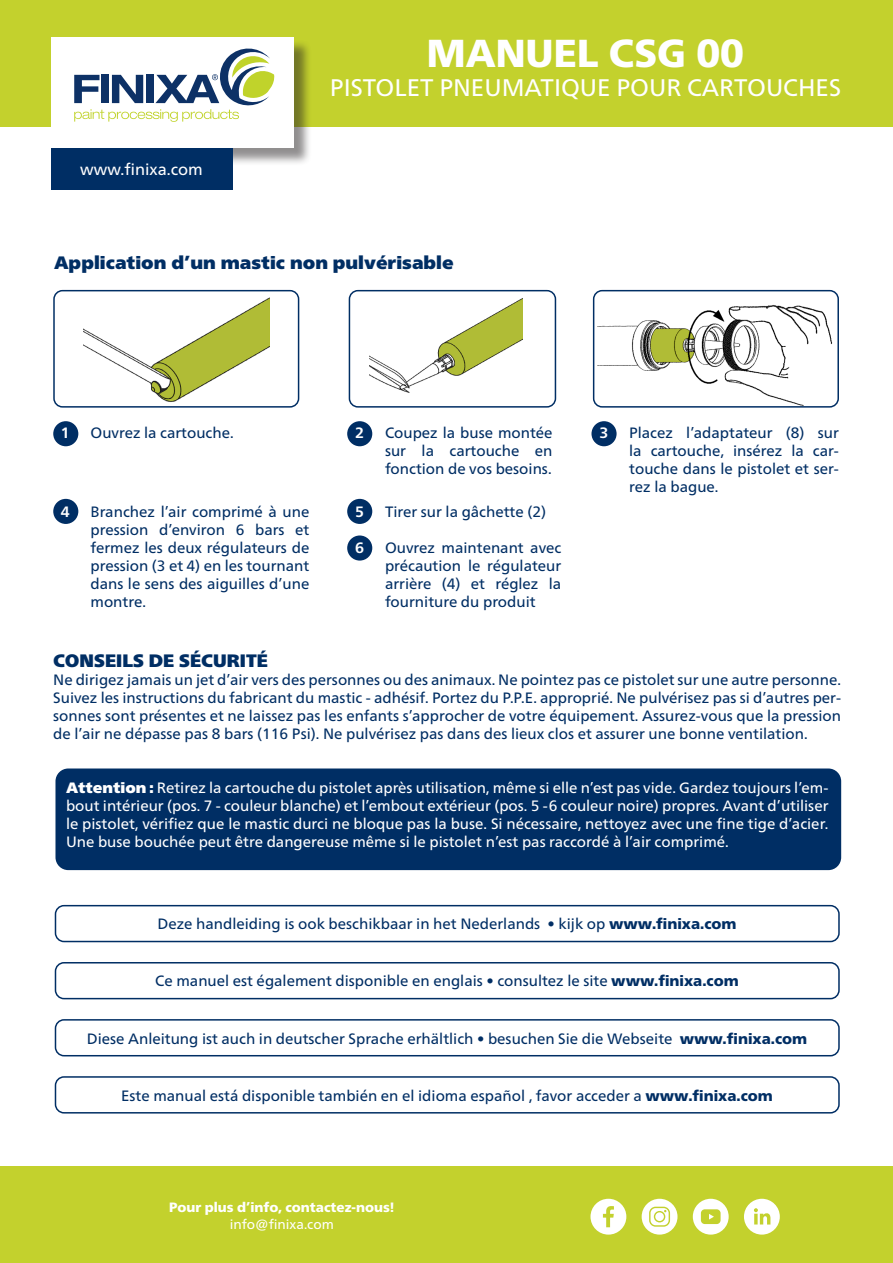
<style>
.page{position:relative;width:893px;height:1263px;background:#fff}
.page>*{position:absolute;margin:0;border:0;box-sizing:border-box;transform-origin:0 0}
.t1{font:900 39px "Neue Frutiger World";color:#fff}
.t2{font:24px "Neue Frutiger World";color:#fff}
.t3{font:18px "Neue Frutiger World Xtra Blk";color:#002e64}
.t4{font:16.2px "Neue Frutiger World";color:#fff}
.t5{font:15px/18px "Neue Frutiger World";color:#002e64;text-align:justify}
.t6{font:15px/18px "Neue Frutiger World";color:#fff;text-align:justify}
.t7{font:700 15px "Neue Frutiger World";color:#fff}
.t8{font:900 13.5px "Neue Frutiger World";color:#fff}
.t9{font:13.5px "Neue Frutiger World";color:#fff}
.s1{font-family:"Neue Frutiger World Xtra Blk"}
.s2{font-weight:900}
</style>
<div class="page">
<div style="left:55px;top:768px;width:786px;height:102px;background:#002e64;border-radius:13px"></div>
<div style="left:0;top:0;width:893px;height:127px;background:#c3d12d"></div>
<div style="left:0;top:1166px;width:893px;height:97px;background:#c3d12d"></div>
<svg style="left:642px;top:1199px;width:35px;height:35px"></svg>
<svg style="left:590px;top:1199px;width:36px;height:35px"></svg>
<svg style="left:744px;top:1199px;width:36px;height:35px"></svg>
<svg style="left:693px;top:1199px;width:36px;height:35px"></svg>
<img style="left:83px;top:297px;width:186px;height:105px">
<div style="left:53px;top:290px;width:246px;height:118px;border:2px solid #002e64;border-radius:9px"></div>
<img style="left:370px;top:298px;width:152px;height:95px">
<div style="left:349px;top:290px;width:207px;height:118px;border:2px solid #002e64;border-radius:9px"></div>
<img style="left:597px;top:293px;width:238px;height:112px">
<div style="left:593px;top:290px;width:246px;height:118px;border:2px solid #002e64;border-radius:9px"></div>
<div style="left:53px;top:421px;width:25px;height:25px;background:#002e64;border-radius:50%"></div>
<div style="left:347px;top:421px;width:25px;height:25px;background:#002e64;border-radius:50%"></div>
<div style="left:591px;top:421px;width:26px;height:25px;background:#002e64;border-radius:50%"></div>
<div style="left:347px;top:499px;width:25px;height:25px;background:#002e64;border-radius:50%"></div>
<div style="left:347px;top:535px;width:25px;height:26px;background:#002e64;border-radius:50%"></div>
<div style="left:53px;top:499px;width:25px;height:25px;background:#002e64;border-radius:50%"></div>
<div style="left:53px;top:40px;width:259px;height:126px;background:#231f20;opacity:.5"></div>
<div style="left:51px;top:37px;width:242px;height:111px;background:#fff"></div>
<svg style="left:74px;top:49px;width:200px;height:73px"></svg>
<div style="left:51px;top:148px;width:181px;height:42px;background:#002e64"></div>
<div style="left:55px;top:905px;width:785px;height:37px;border:2px solid #002e64;border-radius:9px"></div>
<div style="left:55px;top:962px;width:785px;height:37px;border:2px solid #002e64;border-radius:9px"></div>
<div style="left:55px;top:1019px;width:785px;height:37px;border:2px solid #002e64;border-radius:9px"></div>
<div style="left:55px;top:1076px;width:785px;height:37px;border:2px solid #002e64;border-radius:9px"></div>
<p class="t4" style="left:80px;top:157px;width:124px">www.finixa.com</p>
<p class="t1" style="left:427px;top:31px;width:319px">MANUEL CSG 00</p>
<p class="t2" style="left:330px;top:69px;width:513px">PISTOLET PNEUMATIQUE POUR CARTOUCHES</p>
<p class="t3" style="left:54px;top:252px;width:401px">Application d’un mastic non pulvérisable</p>
<p class="t7" style="left:61px;top:419px;width:10px">1</p>
<p class="t5" style="left:91px;top:424px;width:145px">Ouvrez la cartouche.</p>
<p class="t7" style="left:61px;top:499px;width:10px">4</p>
<p class="t5" style="left:91px;top:503px;width:220px">Branchez l’air comprimé à une pression d’environ 6 bars et fermez les deux régulateurs de pression (3 et 4) en les tournant dans le sens des aiguilles d’une montre.</p>
<p class="t7" style="left:355px;top:419px;width:10px">2</p>
<p class="t5" style="left:385px;top:424px;width:169px">Coupez la buse montée sur la cartouche en fonction de vos besoins.</p>
<p class="t7" style="left:355px;top:499px;width:10px">5</p>
<p class="t5" style="left:385px;top:503px;width:163px">Tirer sur la gâchette (2)</p>
<p class="t7" style="left:355px;top:535px;width:10px">6</p>
<p class="t5" style="left:385px;top:539px;width:178px">Ouvrez maintenant avec précaution le régulateur arrière (4) et réglez la fourniture du produit</p>
<p class="t7" style="left:599px;top:419px;width:10px">3</p>
<p class="t5" style="left:629px;top:424px;width:211px">Placez l’adaptateur (8) sur la cartouche, insérez la car&shy;touche dans le pistolet et ser&shy;rez la bague.</p>
<p class="t3" style="left:53px;top:650px;width:216px">CONSEILS DE SÉCURITÉ</p>
<p class="t5" style="left:53px;top:671px;width:789px">Ne dirigez jamais un jet d’air vers des personnes ou des animaux. Ne pointez pas ce pistolet sur une autre personne.<br>Suivez les instructions du fabricant du mastic - adhésif. Portez du P.P.E. approprié. Ne pulvérisez pas si d’autres per&shy;sonnes sont présentes et ne laissez pas les enfants s’approcher de votre équipement. Assurez-vous que la pression de l’air ne dépasse pas 8 bars (116 Psi). Ne pulvérisez pas dans des lieux clos et assurer une bonne ventilation.</p>
<p class="t6" style="left:66px;top:779px;width:764px"><span class="s1">Attention :</span> Retirez la cartouche du pistolet après utilisation, même si elle n’est pas vide. Gardez toujours l’em&shy;bout intérieur (pos. 7 - couleur blanche) et l’embout extérieur (pos. 5 -6 couleur noire) propres. Avant d’utiliser le pistolet, vérifiez que le mastic durci ne bloque pas la buse. Si nécessaire, nettoyez avec une fine tige d’acier.<br>Une buse bouchée peut être dangereuse même si le pistolet n’est pas raccordé à l’air comprimé.</p>
<p class="t5" style="left:158px;top:915px;width:580px">Deze handleiding is ook beschikbaar in het Nederlands • kijk op <span class="s2">www.finixa.com</span></p>
<p class="t5" style="left:155px;top:972px;width:585px">Ce manuel est également disponible en englais • consultez le site <span class="s2">www.finixa.com</span></p>
<p class="t5" style="left:87px;top:1030px;width:722px">Diese Anleitung ist auch in deutscher Sprache erhältlich • besuchen Sie die Webseite <span class="s2">www.finixa.com</span></p>
<p class="t5" style="left:121px;top:1087px;width:653px">Este manual está disponible también en el idioma español , favor acceder a <span class="s2">www.finixa.com</span></p>
<p class="t8" style="left:169px;top:1200px;width:227px">Pour plus d’info, contactez-nous!</p>
<p class="t9" style="left:230px;top:1213px;width:106px">info@finixa.com</p>
</div>
